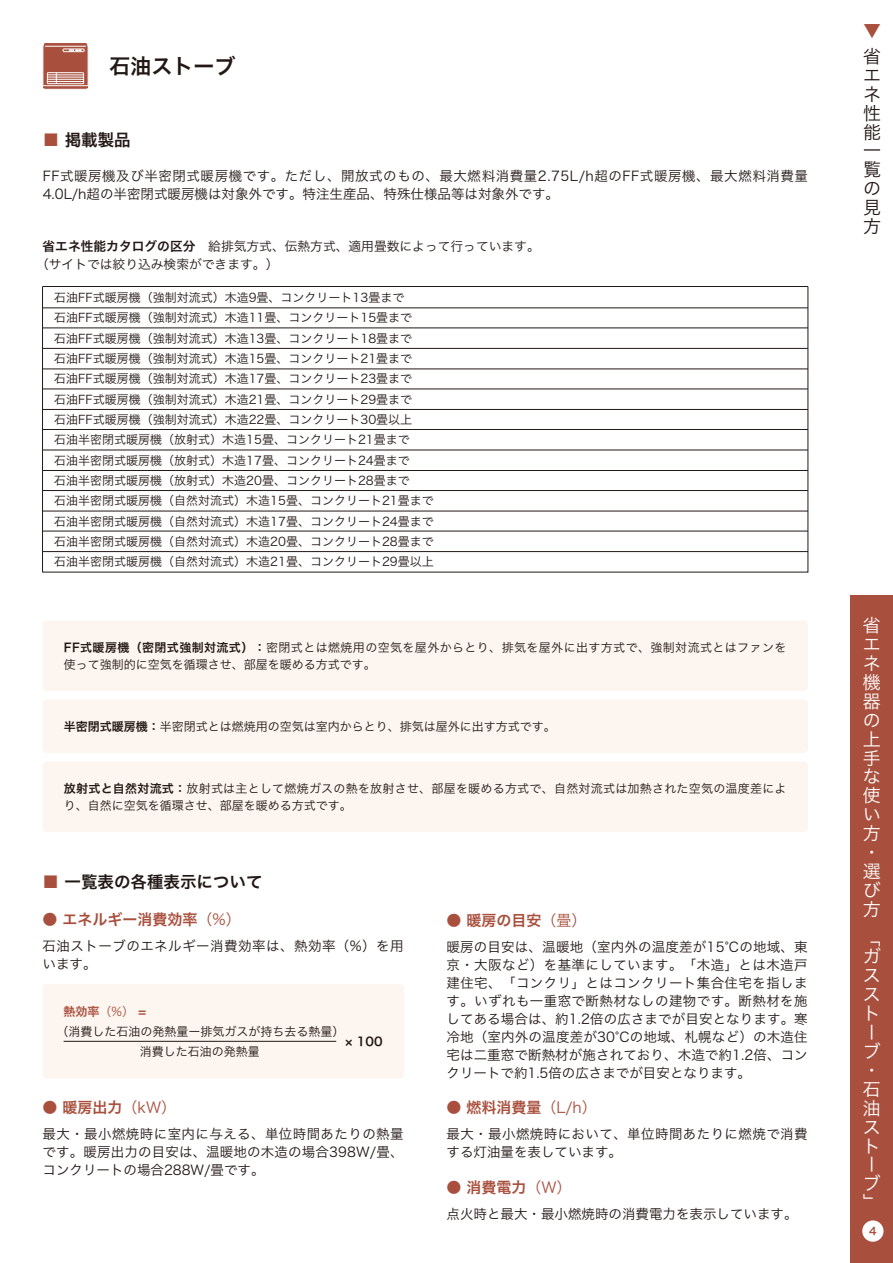
<style>
.page{position:relative;width:893px;height:1263px;background:#fff}
.page>*{position:absolute;margin:0;border:0;box-sizing:border-box;transform-origin:0 0}
.t1{font:21px "Hira Kaku Pro N W6";color:#221815}
.t2{font:18px/18.9px "Hira Kaku Pro N W3";color:#fff}
.t3{font:18px/18.9px "Hira Kaku Pro N W3";color:#221815;text-align:justify}
.t4{font:18px "Hira Kaku Pro N W3";color:#a84f3d}
.t5{font:16.5px "Hira Kaku Pro N W6";color:#221815}
.t6{font:15px "Hira Kaku Pro W6";color:#a84f3d}
.t7{font:13.5px/18px "Hira Kaku Pro W3";letter-spacing:.01em;color:#221815;text-align:justify}
.t8{font:13.5px/18px "Hira Kaku Pro W3";letter-spacing:.04em;color:#221815}
.t9{font:13.5px/18px "Hira Kaku Pro W3";letter-spacing:.03em;color:#221815}
.t10{font:13.5px/18px "Hira Kaku Pro W3";letter-spacing:.035em;color:#221815}
.t11{font:12.75px/18px "Hira Kaku Pro W3";color:#221815}
.t12{font:12px/20.2px "Hira Kaku Pro W3";color:#221815;text-align:center}
.t13{font:12px/16.5px "Hira Kaku Pro W3";letter-spacing:.035em;color:#221815}
.t14{font:12px/16.5px "Hira Kaku Pro W3";letter-spacing:.02em;color:#221815}
.t15{font:12px "Hira Kaku Pro W6";color:#a84f3d}
.t16{font:12px "Hira Kaku Pro W6";color:#221815}
.t17{font:10.5px "Hira Kaku Pro W6";color:#a84f3d}
.s1{color:#a84f3d}
.s2{font-family:"Hira Kaku Pro W6"}
.s3{font-family:"Hira Kaku Pro W3"}
</style>
<div class="page">
<div style="left:43px;top:984px;width:361px;height:95px;background:#fdf5ef;border-radius:4px"></div>
<hr style="left:64px;top:1041px;width:272px;height:1px;background:#221815">
<div style="left:43px;top:620px;width:765px;height:71px;background:#fdf5ef;border-radius:4px"></div>
<div style="left:43px;top:699px;width:765px;height:54px;background:#fdf5ef;border-radius:4px"></div>
<div style="left:43px;top:761px;width:765px;height:71px;background:#fdf5ef;border-radius:4px"></div>
<svg style="left:42px;top:286px;width:766px;height:286px"></svg>
<svg style="left:43px;top:43px;width:46px;height:47px;background:#bc796b"></svg>
<div style="left:850px;top:595px;width:43px;height:668px;background:#a84f3d"></div>
<div style="left:862px;top:1220px;width:21px;height:22px;background:#fff;border-radius:50%"></div>
<h1 class="t1" style="left:109px;top:47px;width:127px">石油ストーブ</h1>
<h3 class="t5" style="left:43px;top:125px;width:89px"><span class="s1">■</span> 掲載製品</h3>
<p class="t8" style="left:43px;top:166px;width:767px">FF式暖房機及び半密閉式暖房機です。ただし、開放式のもの、最大燃料消費量2.75L/h超のFF式暖房機、最大燃料消費量<br>4.0L/h超の半密閉式暖房機は対象外です。特注生産品、特殊仕様品等は対象外です。</p>
<p class="t11" style="left:36px;top:236px;width:505px;text-indent:6px"><span class="s2">省エネ性能カタログの区分　</span>給排気方式、伝熱方式、適用畳数によって行っています。（サイトでは絞り込み検索ができます。）</p>
<p class="t12" style="left:54px;top:287px;width:381px;text-align:left">石油FF式暖房機（強制対流式）木造9畳、コンクリート13畳まで<br>石油FF式暖房機（強制対流式）木造11畳、コンクリート15畳まで<br>石油FF式暖房機（強制対流式）木造13畳、コンクリート18畳まで<br>石油FF式暖房機（強制対流式）木造15畳、コンクリート21畳まで<br>石油FF式暖房機（強制対流式）木造17畳、コンクリート23畳まで<br>石油FF式暖房機（強制対流式）木造21畳、コンクリート29畳まで<br>石油FF式暖房機（強制対流式）木造22畳、コンクリート30畳以上<br>石油半密閉式暖房機（放射式）木造15畳、コンクリート21畳まで<br>石油半密閉式暖房機（放射式）木造17畳、コンクリート24畳まで<br>石油半密閉式暖房機（放射式）木造20畳、コンクリート28畳まで<br>石油半密閉式暖房機（自然対流式）木造15畳、コンクリート21畳まで石油半密閉式暖房機（自然対流式）木造17畳、コンクリート24畳まで石油半密閉式暖房機（自然対流式）木造20畳、コンクリート28畳まで石油半密閉式暖房機（自然対流式）木造21畳、コンクリート29畳以上</p>
<p class="t13" style="left:64px;top:639px;width:724px"><span class="s2">FF式暖房機（密閉式強制対流式）：</span>密閉式とは燃焼用の空気を屋外からとり、排気を屋外に出す方式で、強制対流式とはファンを使って強制的に空気を循環させ、部屋を暖める方式です。</p>
<p class="t12" style="left:64px;top:716px;width:493px"><span class="s2">半密閉式暖房機：</span>半密閉式とは燃焼用の空気は室内からとり、排気は屋外に出す方式です。</p>
<p class="t14" style="left:64px;top:780px;width:724px"><span class="s2">放射式と自然対流式：</span>放射式は主として燃焼ガスの熱を放射させ、部屋を暖める方式で、自然対流式は加熱された空気の温度差により、自然に空気を循環させ、部屋を暖める方式です。</p>
<h3 class="t5" style="left:43px;top:867px;width:221px"><span class="s1">■</span> 一覧表の各種表示について</h3>
<p class="t6" style="left:43px;top:906px;width:200px">● エネルギー消費効率<span class="s3">（%）</span></p>
<p class="t10" style="left:43px;top:936px;width:363px">石油ストーブのエネルギー消費効率は、熱効率（%）を用います。</p>
<p class="t15" style="left:64px;top:1000px;width:84px">熱効率<span class="s3">（%）</span> =</p>
<p class="t12" style="left:56px;top:1020px;width:289px">（消費した石油の発熱量ー排気ガスが持ち去る熱量）消費した石油の発熱量</p>
<p class="t16" style="left:345px;top:1030px;width:39px">× 100</p>
<p class="t6" style="left:43px;top:1094px;width:135px">● 暖房出力<span class="s3">（kW）</span></p>
<p class="t7" style="left:43px;top:1124px;width:363px">最大・最小燃焼時に室内に与える、単位時間あたりの熱量です。暖房出力の目安は、温暖地の木造の場合398W/畳、コンクリートの場合288W/畳です。</p>
<p class="t6" style="left:446px;top:906px;width:141px">● 暖房の目安<span class="s3">（畳）</span></p>
<p class="t7" style="left:446px;top:936px;width:363px">暖房の目安は、温暖地（室内外の温度差が15°Cの地域、東京・大阪など）を基準にしています。「木造」とは木造戸建住宅、「コンクリ」とはコンクリート集合住宅を指します。いずれも一重窓で断熱材なしの建物です。断熱材を施してある場合は、約1.2倍の広さまでが目安となります。寒冷地（室内外の温度差が30°Cの地域、札幌など）の木造住宅は二重窓で断熱材が施されており、木造で約1.2倍、コンクリートで約1.5倍の広さまでが目安となります。</p>
<p class="t6" style="left:446px;top:1094px;width:152px">● 燃料消費量<span class="s3">（L/h）</span></p>
<p class="t9" style="left:446px;top:1124px;width:363px">最大・最小燃焼時において、単位時間あたりに燃焼で消費する灯油量を表しています。</p>
<p class="t6" style="left:446px;top:1174px;width:127px">● 消費電力<span class="s3">（W）</span></p>
<p class="t7" style="left:446px;top:1204px;width:352px">点火時と最大・最小燃焼時の消費電力を表示しています。</p>
<h2 class="t4" style="left:863px;top:14px;width:19px">▼</h2>
<h2 class="t3" style="left:863px;top:45px;width:19px">省エネ性能一覧の見方</h2>
<h2 class="t2" style="left:863px;top:615px;width:19px">省エネ機器の上手な使い方・選び方</h2>
<h2 class="t2" style="left:863px;top:927px;width:19px">「ガスストーブ・石油ストーブ」</h2>
<p class="t17" style="left:869px;top:1222px;width:9px">4</p>
</div>
